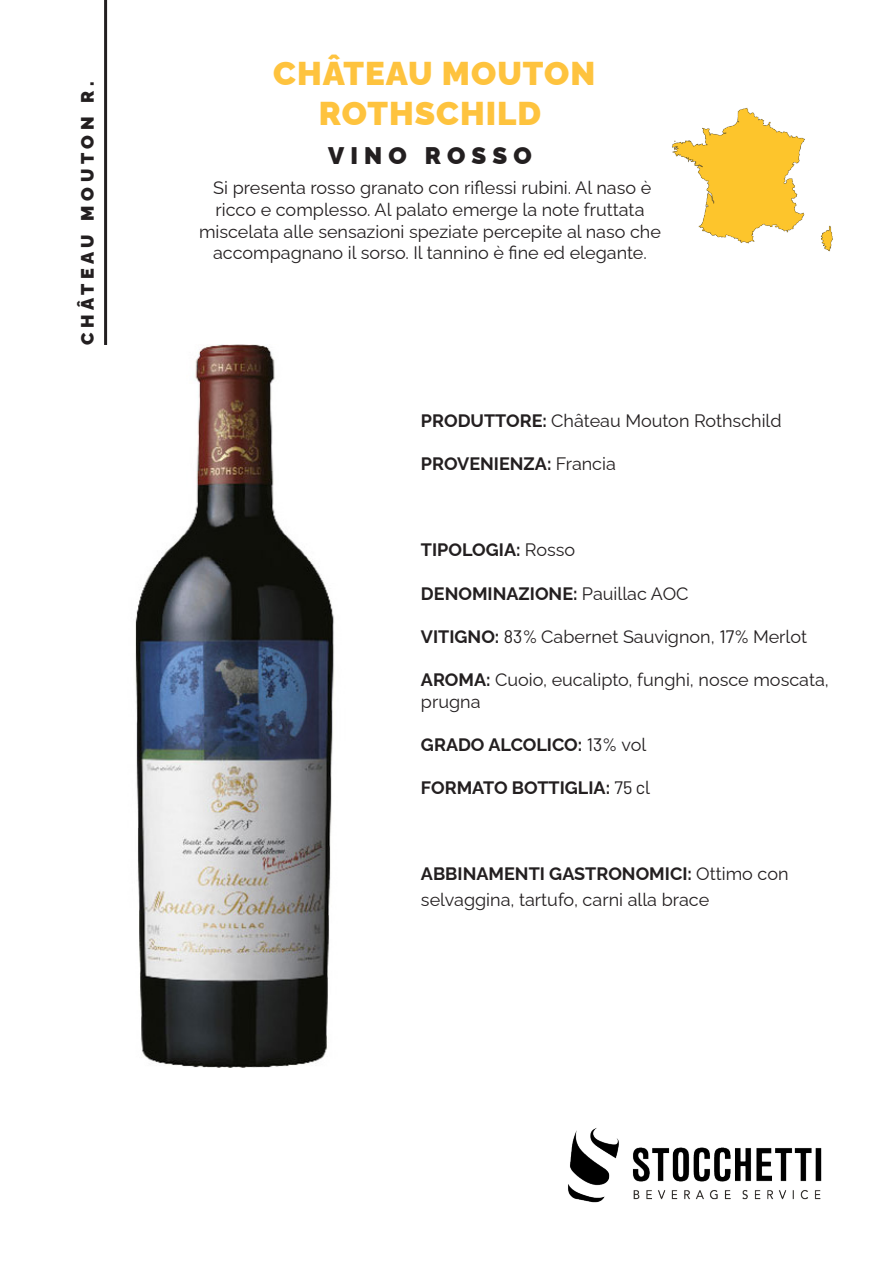
<style>
.page{position:relative;width:893px;height:1263px;background:#fff}
.page>*{position:absolute;margin:0;border:0;box-sizing:border-box;transform-origin:0 0}
.t1{font:900 33px "Raleway";letter-spacing:.03em;color:#fec33e}
.t2{font:900 24px "Raleway";letter-spacing:.26em;color:#231f20}
.t3{font:18px/21.6px "Raleway";color:#231f20}
.t4{font:700 18px "Raleway";color:#231f20}
.t5{font:900 18px "Raleway";letter-spacing:.26em;color:#231f20}
.s1{font-weight:700}
.s2{font-weight:400}
.s3{font-family:"Barlow"}
.s4{font-family:"Barlow";font-weight:400}
</style>
<div class="page">
<img style="left:568px;top:1128px;width:254px;height:75px">
<img style="left:135px;top:345px;width:199px;height:723px">
<hr style="left:104px;top:0;width:3px;height:345px;background:#231f20">
<img style="left:672px;top:108px;width:161px;height:144px">
<p class="t5" style="left:73px;top:345px;width:265px;rotate:-90deg">CHÂTEAU MOUTON R.</p>
<p class="t1" style="left:273px;top:47px;width:323px">CHÂTEAU MOUTON</p>
<p class="t1" style="left:319px;top:87px;width:224px">ROTHSCHILD</p>
<p class="t2" style="left:328px;top:137px;width:205px">VINO ROSSO</p>
<p class="t3" style="left:199px;top:175px;width:463px;text-align:center">Si presenta rosso granato con riflessi rubini. Al naso è ricco e complesso. Al palato emerge la note fruttata miscelata alle sensazioni speziate percepite al naso che accompagnano il sorso. Il tannino è fine ed elegante.</p>
<p class="t3" style="left:421px;top:408px;width:362px"><span class="s1">PRODUTTORE:</span> Château Mouton Rothschild</p>
<p class="t4" style="left:421px;top:449px;width:196px">PROVENIENZA: <span class="s2">Francia</span></p>
<p class="t4" style="left:421px;top:536px;width:156px">TIPOLOGIA: <span class="s2">Rosso</span></p>
<p class="t4" style="left:421px;top:579px;width:269px">DENOMINAZIONE: <span class="s2">Pauillac AOC</span></p>
<p class="t3" style="left:421px;top:624px;width:388px"><span class="s1">VITIGNO:</span> <span class="s3">83%</span> Cabernet Sauvignon, <span class="s3">17%</span> Merlot</p>
<p class="t3" style="left:421px;top:667px;width:409px"><span class="s1">AROMA:</span> Cuoio, eucalipto, funghi, nosce moscata, prugna</p>
<p class="t4" style="left:421px;top:730px;width:227px">GRADO ALCOLICO: <span class="s4">13%</span> <span class="s2">vol</span></p>
<p class="t4" style="left:421px;top:773px;width:231px">FORMATO BOTTIGLIA: <span class="s4">75 c</span><span class="s2">l</span></p>
<p class="t3" style="left:421px;top:859px;width:369px;line-height:25.2px"><span class="s1">ABBINAMENTI GASTRONOMICI:</span> Ottimo con selvaggina, tartufo, carni alla brace</p>
</div>
